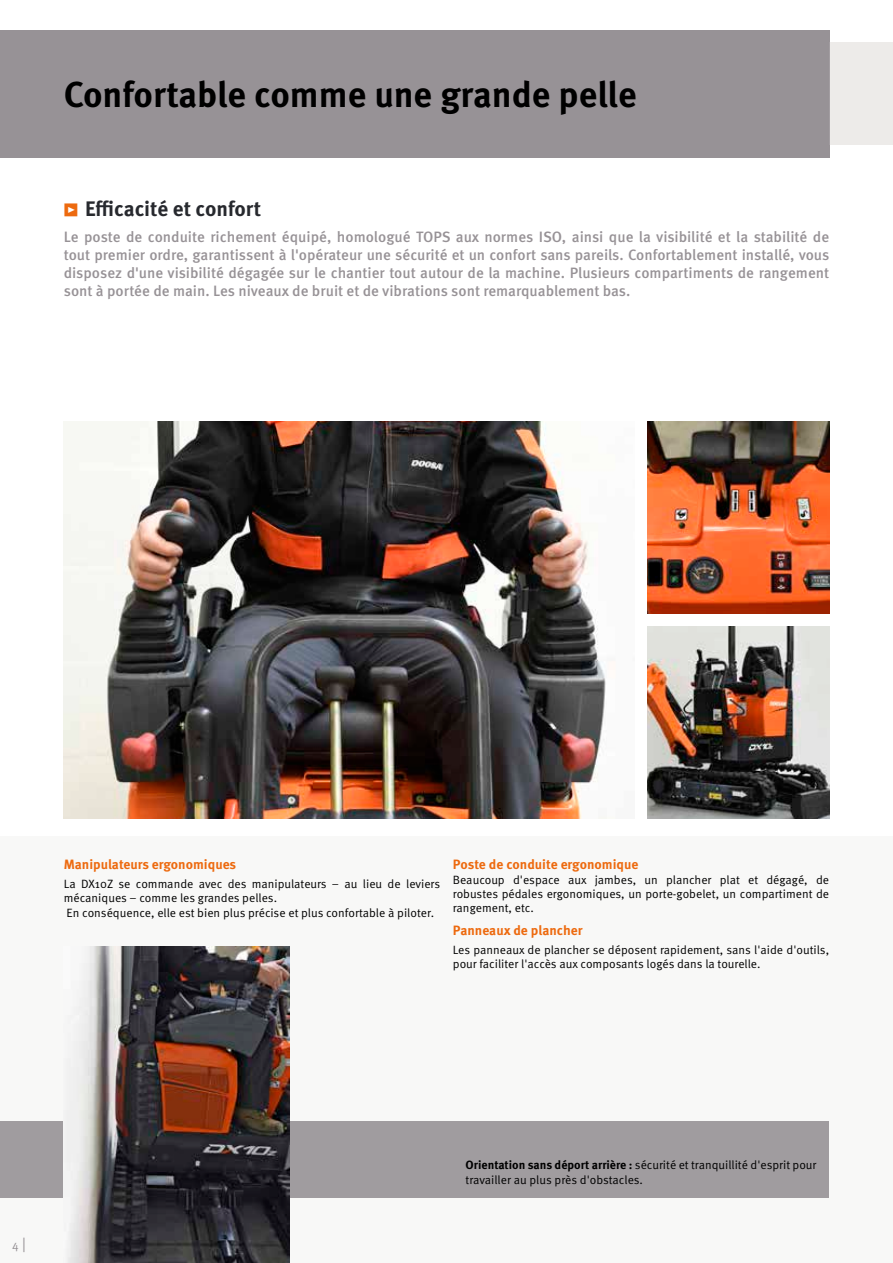
<style>
.page{position:relative;width:893px;height:1263px;background:#fff}
.page>*{position:absolute;margin:0;border:0;box-sizing:border-box;transform-origin:0 0}
.t1{font:700 36px "Meta Pro";color:#000}
.t2{font:700 21px "Meta Pro";color:#27292e}
.t3{font:500 15px/18px "Meta Pro";color:#979296;text-align:justify}
.t4{font:700 13.5px "Meta Pro";color:#ed6a0f}
.t5{font:12px/14.4px "Meta Pro Norm";color:#000}
.t6{font:12px "Meta Pro Norm";color:#979296}
.s1{font-size:17.25px;color:#ed6a0f}
.s2{font-size:15px}
.s3{font-family:"Meta Pro";font-weight:700}
</style>
<div class="page">
<div style="left:0;top:30px;width:829px;height:127px;background:#979296"></div>
<img style="left:647px;top:421px;width:182px;height:192px">
<img style="left:647px;top:626px;width:182px;height:193px">
<img style="left:64px;top:421px;width:543px;height:398px">
<div style="left:0;top:836px;width:893px;height:427px;background:#f8f8f7"></div>
<div style="left:829px;top:43px;width:64px;height:102px;background:#edebe9"></div>
<div style="left:0;top:1121px;width:829px;height:76px;background:#a09c9f"></div>
<img style="left:64px;top:946px;width:225px;height:317px">
<h1 class="t1" style="left:64px;top:66px;width:574px">Confortable comme une grande pelle</h1>
<h2 class="t2" style="left:64px;top:192px;width:199px"><span class="s1">ѓ</span> Efficacité et confort</h2>
<p class="t3" style="left:64px;top:227px;width:767px">Le poste de conduite richement équipé, homologué TOPS aux normes ISO, ainsi que la visibilité et la stabilité de tout premier ordre, garantissent à l'opérateur une sécurité et un confort sans pareils. Confortablement installé, vous disposez d'une visibilité dégagée sur le chantier tout autour de la machine. Plusieurs compartiments de rangement sont à portée de main. Les niveaux de bruit et de vibrations sont remarquablement bas.</p>
<p class="t4" style="left:64px;top:854px;width:174px">Manipulateurs ergonomiques</p>
<p class="t5" style="left:64px;top:876px;width:378px">La DX10Z se commande avec des manipulateurs − au lieu de leviers mécaniques − comme les grandes pelles.<br>En conséquence, elle est bien plus précise et plus confortable à piloter.</p>
<p class="t4" style="left:453px;top:854px;width:187px">Poste de conduite ergonomique</p>
<p class="t5" style="left:453px;top:871px;width:378px;text-align:justify">Beaucoup d'espace aux jambes, un plancher plat et dégagé, de robustes pédales ergonomiques, un porte-gobelet, un compartiment de rangement, etc.</p>
<p class="t4" style="left:453px;top:920px;width:131px">Panneaux de plancher</p>
<p class="t5" style="left:453px;top:941px;width:378px">Les panneaux de plancher se déposent rapidement, sans l'aide d'outils, pour faciliter l'accès aux composants logés dans la tourelle.</p>
<p class="t6" style="left:12px;top:1235px;width:15px">4 <span class="s2">|</span></p>
<p class="t5" style="left:466px;top:1157px;width:352px"><span class="s3">Orientation sans déport arrière :</span> sécurité et tranquillité d'esprit pour travailler au plus près d'obstacles.</p>
</div>
